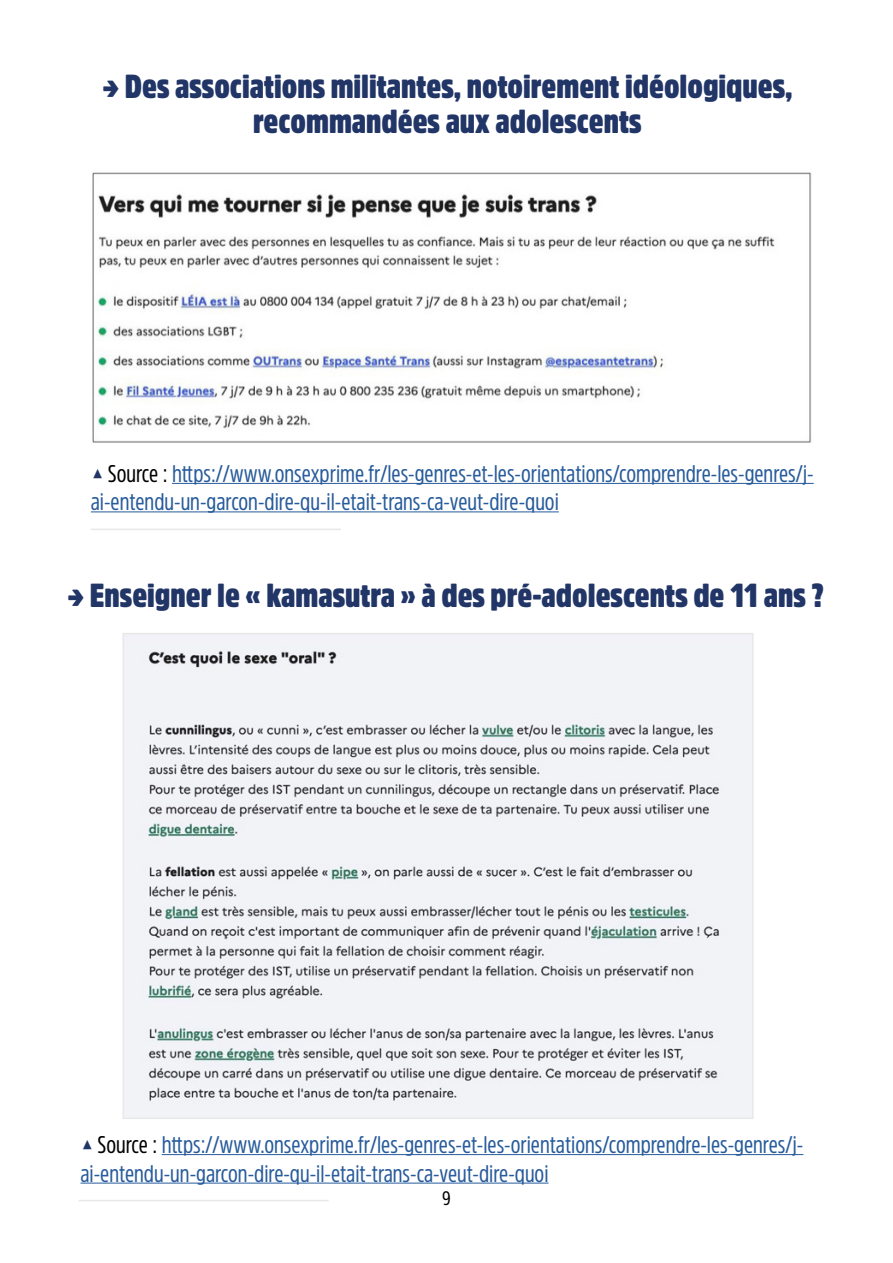
<style>
.page{position:relative;width:893px;height:1263px;background:#fff}
.page>*{position:absolute;margin:0;border:0;box-sizing:border-box;transform-origin:0 0}
.t1{font:900 33px/34.5px "Amsi Pro Cond";color:#213567;text-align:center}
.t2{font:24px/28.5px "Amsi Pro Cond";color:#275b9b}
.t3{font:19.5px "Amsi Pro Cond";color:#000}
.s1{font-family:"Meta OT";color:#213567}
.s2{color:#000}
</style>
<div class="page">
<img style="left:92px;top:172px;width:720px;height:271px">
<img style="left:126px;top:636px;width:625px;height:480px">
<div style="left:123px;top:633px;width:631px;height:486px;border:2px solid #e8e8e7"></div>
<hr style="left:172px;top:483px;width:642px;height:1px;background:#275b9b">
<hr style="left:91px;top:511px;width:468px;height:1px;background:#275b9b">
<hr style="left:162px;top:1154px;width:641px;height:1px;background:#275b9b">
<hr style="left:81px;top:1182px;width:468px;height:1px;background:#275b9b">
<hr style="left:91px;top:529px;width:250px;height:1px;background:#e8e8e7">
<hr style="left:79px;top:1200px;width:250px;height:1px;background:#e8e8e7">
<h1 class="t1" style="left:102px;top:69px;width:692px">→ Des associations militantes, notoirement idéologiques, recommandées aux adolescents</h1>
<p class="t2" style="left:91px;top:459px;width:724px"><span class="s1">▴</span> <span class="s2">Source :</span> https://www.onsexprime.fr/les-genres-et-les-orientations/comprendre-les-genres/j&shy;ai-entendu-un-garcon-dire-qu-il-etait-trans-ca-veut-dire-quoi</p>
<h1 class="t1" style="left:67px;top:577px;width:758px">→ Enseigner le « kamasutra » à des pré-adolescents de 11 ans ?</h1>
<p class="t2" style="left:81px;top:1130px;width:724px"><span class="s1">▴</span> <span class="s2">Source :</span> https://www.onsexprime.fr/les-genres-et-les-orientations/comprendre-les-genres/j&shy;ai-entendu-un-garcon-dire-qu-il-etait-trans-ca-veut-dire-quoi</p>
<p class="t3" style="left:442px;top:1185px;width:10px">9</p>
</div>
